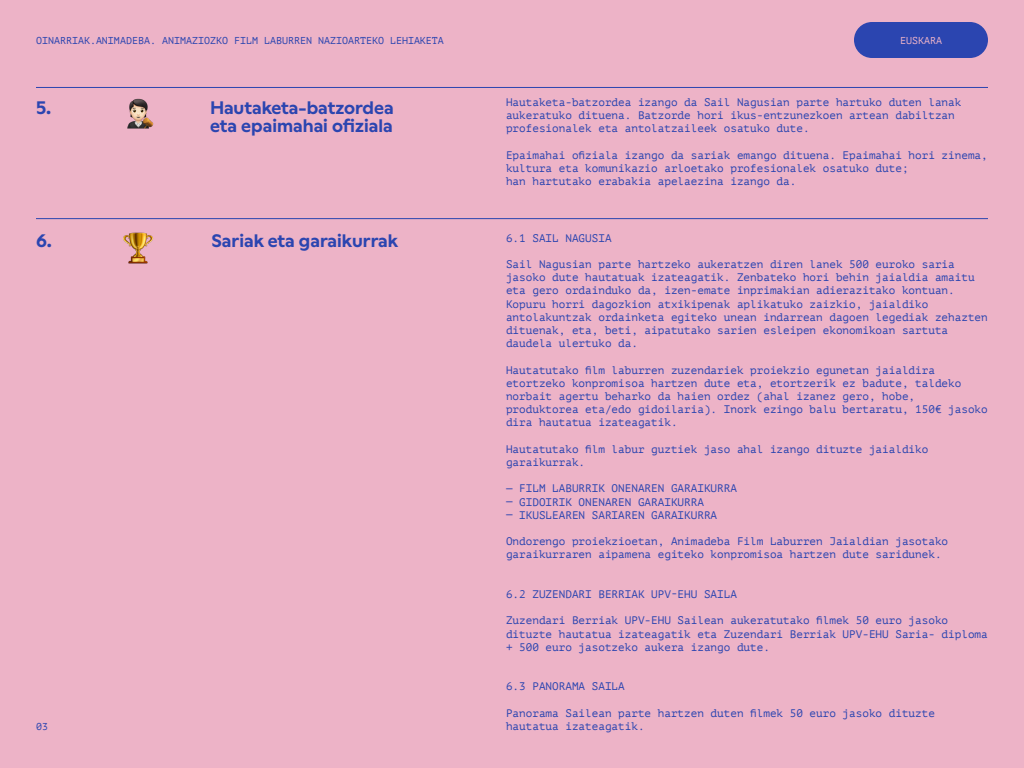
<style>
.page{position:relative;width:1024px;height:768px;background:#edb3c7}
.page>*{position:absolute;margin:0;border:0;box-sizing:border-box;transform-origin:0 0}
.t1{font:600 18px/18px "Wallop TRIAL";color:#2b45b0}
.t2{font:11px/13.2px "PT Mono";color:#2b45b0}
.t3{font:10px "PT Mono";color:#2b45b0}
.t4{font:10px "PT Mono";color:#edb3c7}
</style>
<div class="page">
<hr style="left:36px;top:87px;width:952px;height:1px;background:#2b45b0">
<hr style="left:36px;top:218px;width:952px;height:1px;background:#2b45b0">
<div style="left:854px;top:22px;width:134px;height:36px;background:#2b45b0;border-radius:18px"></div>
<p class="t3" style="left:36px;top:35px;width:409px">OINARRIAK.ANIMADEBA. ANIMAZIOZKO FILM LABURREN NAZIOARTEKO LEHIAKETA</p>
<p class="t4" style="left:900px;top:35px;width:43px">EUSKARA</p>
<h1 class="t1" style="left:36px;top:98px;width:17px">5.</h1>
<h1 class="t1" style="left:210px;top:98px;width:185px">Hautaketa-batzordea eta epaimahai ofiziala</h1>
<p class="t2" style="left:506px;top:96px;width:457px">Hautaketa-batzordea izango da Sail Nagusian parte hartuko duten lanak aukeratuko dituena. Batzorde hori ikus-entzunezkoen artean dabiltzan profesionalek eta antolatzaileek osatuko dute.</p>
<p class="t2" style="left:506px;top:149px;width:483px">Epaimahai ofiziala izango da sariak emango dituena. Epaimahai hori zinema, kultura eta komunikazio arloetako profesionalek osatuko dute;<br>han hartutako erabakia apelaezina izango da.</p>
<h1 class="t1" style="left:36px;top:230px;width:18px">6.</h1>
<p class="t3" style="left:36px;top:721px;width:13px">03</p>
<h1 class="t1" style="left:212px;top:230px;width:188px">Sariak eta garaikurrak</h1>
<p class="t2" style="left:506px;top:231px;width:107px">6.1 SAIL NAGUSIA</p>
<p class="t2" style="left:506px;top:258px;width:483px">Sail Nagusian parte hartzeko aukeratzen diren lanek 500 euroko saria jasoko dute hautatuak izateagatik. Zenbateko hori behin jaialdia amaitu eta gero ordainduko da, izen-emate inprimakian adierazitako kontuan.<br>Kopuru horri dagozkion atxikipenak aplikatuko zaizkio, jaialdiko antolakuntzak ordainketa egiteko unean indarrean dagoen legediak zehazten dituenak, eta, beti, aipatutako sarien esleipen ekonomikoan sartuta daudela ulertuko da.</p>
<p class="t2" style="left:506px;top:363px;width:483px">Hautatutako film laburren zuzendariek proiekzio egunetan jaialdira etortzeko konpromisoa hartzen dute eta, etortzerik ez badute, taldeko norbait agertu beharko da haien ordez (ahal izanez gero, hobe, produktorea eta/edo gidoilaria). Inork ezingo balu bertaratu, 150€ jasoko dira hautatua izateagatik.</p>
<p class="t2" style="left:506px;top:443px;width:424px">Hautatutako film labur guztiek jaso ahal izango dituzte jaialdiko garaikurrak.</p>
<p class="t2" style="left:506px;top:482px;width:232px">— FILM LABURRIK ONENAREN GARAIKURRA</p>
<p class="t2" style="left:506px;top:495px;width:200px">— GIDOIRIK ONENAREN GARAIKURRA</p>
<p class="t2" style="left:506px;top:509px;width:213px">— IKUSLEAREN SARIAREN GARAIKURRA</p>
<p class="t2" style="left:506px;top:535px;width:444px">Ondorengo proiekzioetan, Animadeba Film Laburren Jaialdian jasotako garaikurraren aipamena egiteko konpromisoa hartzen dute saridunek.</p>
<p class="t2" style="left:506px;top:588px;width:232px">6.2 ZUZENDARI BERRIAK UPV-EHU SAILA</p>
<p class="t2" style="left:506px;top:614px;width:483px">Zuzendari Berriak UPV-EHU Sailean aukeratutako filmek 50 euro jasoko dituzte hautatua izateagatik eta Zuzendari Berriak UPV-EHU Saria- diploma + 500 euro jasotzeko aukera izango dute.</p>
<p class="t2" style="left:506px;top:680px;width:120px">6.3 PANORAMA SAILA</p>
<p class="t2" style="left:506px;top:707px;width:430px">Panorama Sailean parte hartzen duten filmek 50 euro jasoko dituzte hautatua izateagatik.</p>
</div>
